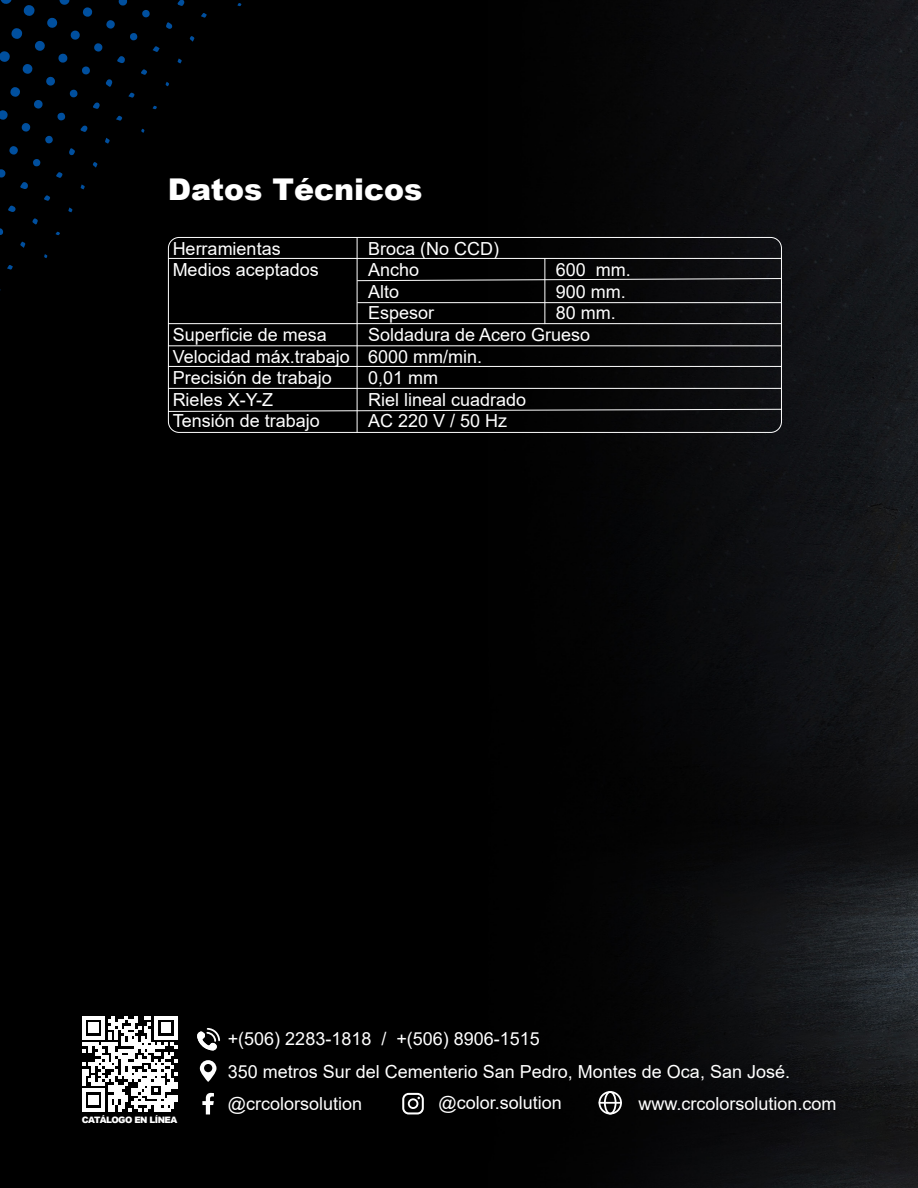
<style>
.page{position:relative;width:918px;height:1188px;background:#fff}
.page>*{position:absolute;margin:0;border:0;box-sizing:border-box;transform-origin:0 0}
.t1{font:900 30px "Arial";color:#fff}
.t2{font:18px/21.6px "Arial";color:#fff}
.t3{font:900 8.85px "Arial";letter-spacing:-.06em;color:#fff}
</style>
<div class="page">
<img style="left:0;top:0;width:918px;height:1188px">
<svg style="left:0;top:0;width:12px;height:5px"></svg>
<svg style="left:0;top:15px;width:1px;height:13px"></svg>
<svg style="left:11px;top:28px;width:12px;height:11px"></svg>
<svg style="left:23px;top:4px;width:12px;height:13px"></svg>
<svg style="left:0;top:51px;width:10px;height:11px"></svg>
<svg style="left:59px;top:0;width:11px;height:5px"></svg>
<svg style="left:47px;top:17px;width:11px;height:11px"></svg>
<svg style="left:34px;top:40px;width:11px;height:11px"></svg>
<svg style="left:10px;top:87px;width:11px;height:10px"></svg>
<svg style="left:22px;top:64px;width:11px;height:10px"></svg>
<svg style="left:0;top:110px;width:8px;height:10px"></svg>
<svg style="left:82px;top:7px;width:11px;height:10px"></svg>
<svg style="left:70px;top:30px;width:10px;height:10px"></svg>
<svg style="left:46px;top:76px;width:9px;height:10px"></svg>
<svg style="left:58px;top:53px;width:10px;height:10px"></svg>
<svg style="left:33px;top:99px;width:10px;height:10px"></svg>
<svg style="left:0;top:169px;width:6px;height:9px"></svg>
<svg style="left:118px;top:0;width:10px;height:6px"></svg>
<svg style="left:9px;top:146px;width:9px;height:9px"></svg>
<svg style="left:106px;top:20px;width:9px;height:9px"></svg>
<svg style="left:94px;top:43px;width:9px;height:9px"></svg>
<svg style="left:21px;top:123px;width:10px;height:9px"></svg>
<svg style="left:82px;top:66px;width:8px;height:9px"></svg>
<svg style="left:45px;top:136px;width:8px;height:8px"></svg>
<svg style="left:142px;top:9px;width:8px;height:9px"></svg>
<svg style="left:57px;top:112px;width:9px;height:9px"></svg>
<svg style="left:69px;top:89px;width:9px;height:9px"></svg>
<svg style="left:33px;top:159px;width:8px;height:8px"></svg>
<svg style="left:130px;top:33px;width:8px;height:8px"></svg>
<svg style="left:20px;top:181px;width:8px;height:8px"></svg>
<svg style="left:117px;top:55px;width:8px;height:8px"></svg>
<svg style="left:0;top:228px;width:4px;height:7px"></svg>
<svg style="left:8px;top:205px;width:8px;height:7px"></svg>
<svg style="left:106px;top:79px;width:6px;height:8px"></svg>
<svg style="left:178px;top:0;width:6px;height:6px"></svg>
<svg style="left:69px;top:148px;width:6px;height:8px"></svg>
<svg style="left:166px;top:22px;width:7px;height:7px"></svg>
<svg style="left:81px;top:125px;width:6px;height:7px"></svg>
<svg style="left:93px;top:102px;width:7px;height:7px"></svg>
<svg style="left:153px;top:46px;width:7px;height:6px"></svg>
<svg style="left:56px;top:172px;width:7px;height:6px"></svg>
<svg style="left:32px;top:218px;width:6px;height:6px"></svg>
<svg style="left:44px;top:195px;width:6px;height:6px"></svg>
<svg style="left:141px;top:69px;width:6px;height:6px"></svg>
<svg style="left:128px;top:93px;width:7px;height:5px"></svg>
<svg style="left:116px;top:116px;width:6px;height:5px"></svg>
<svg style="left:20px;top:242px;width:6px;height:6px"></svg>
<svg style="left:201px;top:13px;width:6px;height:5px"></svg>
<svg style="left:190px;top:36px;width:5px;height:6px"></svg>
<svg style="left:105px;top:138px;width:5px;height:6px"></svg>
<svg style="left:93px;top:162px;width:5px;height:6px"></svg>
<svg style="left:7px;top:265px;width:6px;height:5px"></svg>
<svg style="left:177px;top:58px;width:5px;height:5px"></svg>
<svg style="left:80px;top:184px;width:5px;height:5px"></svg>
<svg style="left:68px;top:207px;width:5px;height:5px"></svg>
<svg style="left:237px;top:3px;width:4px;height:3px"></svg>
<svg style="left:165px;top:82px;width:4px;height:4px"></svg>
<svg style="left:153px;top:106px;width:4px;height:3px"></svg>
<svg style="left:141px;top:129px;width:4px;height:4px"></svg>
<svg style="left:55px;top:232px;width:5px;height:3px"></svg>
<svg style="left:44px;top:254px;width:3px;height:4px"></svg>
<hr style="left:544px;top:258px;width:1px;height:66px;background:#fff">
<hr style="left:357px;top:237px;width:1px;height:195px;background:#fff">
<svg style="left:357px;top:278px;width:423px;height:3px"></svg>
<hr style="left:168px;top:345px;width:613px;height:1px;background:#fff">
<div style="left:168px;top:237px;width:614px;height:196px;border:1px solid #fff;border-radius:11px"></div>
<hr style="left:168px;top:366px;width:613px;height:1px;background:#fff">
<hr style="left:168px;top:388px;width:613px;height:1px;background:#fff">
<svg style="left:168px;top:409px;width:614px;height:3px;background:#575757"></svg>
<hr style="left:168px;top:323px;width:613px;height:1px;background:#fff">
<hr style="left:358px;top:302px;width:423px;height:1px;background:#fff">
<hr style="left:168px;top:258px;width:613px;height:1px;background:#fff">
<svg style="left:197px;top:1027px;width:24px;height:23px"></svg>
<div style="left:599px;top:1091px;width:23px;height:23px;border:2px solid #fff;border-radius:50%"></div>
<div style="left:604px;top:1091px;width:13px;height:23px;border:2px solid #fff;border-radius:50%"></div>
<hr style="left:599px;top:1102px;width:22px;height:2px;background:#fff">
<svg style="left:402px;top:1093px;width:22px;height:21px"></svg>
<svg style="left:202px;top:1093px;width:12px;height:21px"></svg>
<svg style="left:200px;top:1060px;width:17px;height:22px"></svg>
<svg style="left:82px;top:1016px;width:95px;height:96px"></svg>
<h1 class="t1" style="left:168px;top:168px;width:256px">Datos Técnicos</h1>
<p class="t2" style="left:173px;top:237px;width:148px">Herramientas<br>Medios aceptados</p>
<p class="t2" style="left:173px;top:324px;width:179px">Superficie de mesa<br>Velocidad máx.trabajo<br>Precisión de trabajo<br>Rieles X-Y-Z<br>Tensión de trabajo</p>
<p class="t2" style="left:368px;top:237px;width:224px">Broca (No CCD)<br>Ancho<br>Alto<br>Espesor<br>Soldadura de Acero Grueso<br>6000 mm/min.<br>0,01 mm<br>Riel lineal cuadrado<br>AC 220 V / 50 Hz</p>
<p class="t2" style="left:556px;top:259px;width:77px">600 mm.<br>900 mm.<br>80 mm.</p>
<p class="t2" style="left:228px;top:1028px;width:314px">+(506) 2283-1818 / +(506) 8906-1515</p>
<p class="t2" style="left:228px;top:1061px;width:564px">350 metros Sur del Cementerio San Pedro, Montes de Oca, San José.</p>
<p class="t3" style="left:82px;top:1114px;width:97px">CATÁLOGO EN LÍNEA</p>
<p class="t2" style="left:228px;top:1092px;width:136px">@crcolorsolution</p>
<p class="t2" style="left:439px;top:1092px;width:125px">@color.solution</p>
<p class="t2" style="left:639px;top:1092px;width:200px">www.crcolorsolution.com</p>
</div>
